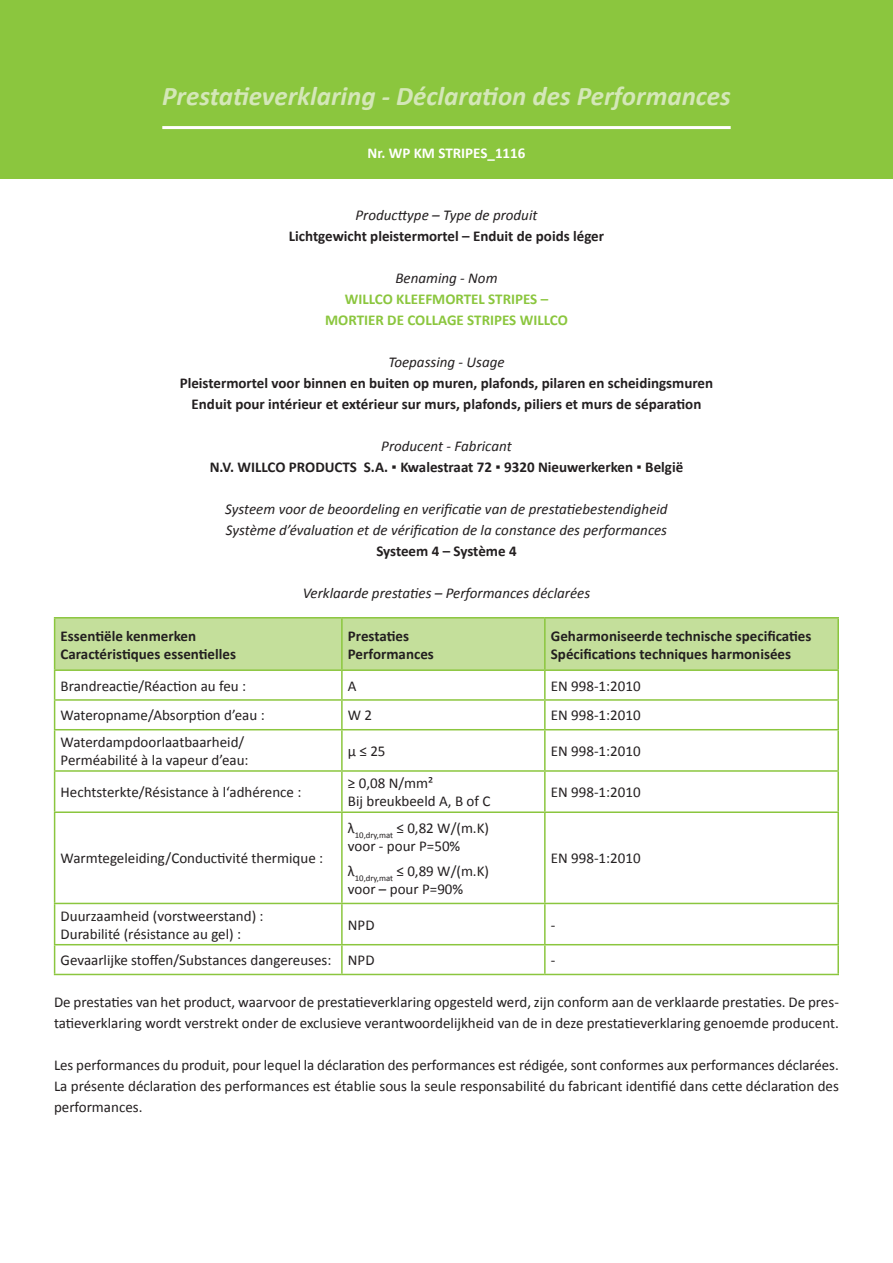
<style>
.page{position:relative;width:893px;height:1263px;background:#fff}
.page>*{position:absolute;margin:0;border:0;box-sizing:border-box;transform-origin:0 0}
.t1{font:italic 700 27px "Calibri";color:#d4e7b8}
.t2{font:15px/21px "Calibri";color:#231f20}
.t3{font:700 15px "Calibri";color:#231f20}
.t4{font:italic 15px "Calibri";color:#231f20}
.t5{font:700 15px "Calibri";color:#8bc63e}
.t6{font:700 15px "Calibri";color:#fff}
</style>
<div class="page">
<div style="left:0;top:0;width:893px;height:179px;background:#8bc63e"></div>
<hr style="left:162px;top:126px;width:569px;height:3px;background:#fff">
<hr style="left:54px;top:617px;width:288px;height:1px;background:#8bc63e">
<hr style="left:342px;top:617px;width:203px;height:1px;background:#8bc63e">
<hr style="left:545px;top:617px;width:294px;height:1px;background:#8bc63e">
<hr style="left:837px;top:618px;width:2px;height:51px;background:#8bc63e">
<hr style="left:545px;top:669px;width:294px;height:2px;background:#8bc63e">
<hr style="left:837px;top:671px;width:2px;height:28px;background:#8bc63e">
<svg style="left:54px;top:618px;width:784px;height:111px"></svg>
<hr style="left:342px;top:699px;width:203px;height:2px;background:#8bc63e">
<hr style="left:341px;top:701px;width:2px;height:28px;background:#8bc63e">
<hr style="left:545px;top:699px;width:294px;height:2px;background:#8bc63e">
<hr style="left:544px;top:701px;width:2px;height:28px;background:#8bc63e">
<hr style="left:837px;top:701px;width:2px;height:28px;background:#8bc63e">
<hr style="left:54px;top:729px;width:288px;height:1px;background:#8bc63e">
<hr style="left:54px;top:730px;width:1px;height:40px;background:#8bc63e">
<hr style="left:342px;top:729px;width:203px;height:1px;background:#8bc63e">
<hr style="left:341px;top:730px;width:2px;height:40px;background:#8bc63e">
<hr style="left:545px;top:729px;width:294px;height:1px;background:#8bc63e">
<hr style="left:544px;top:730px;width:2px;height:40px;background:#8bc63e">
<hr style="left:837px;top:730px;width:2px;height:40px;background:#8bc63e">
<hr style="left:54px;top:770px;width:288px;height:2px;background:#8bc63e">
<hr style="left:54px;top:772px;width:1px;height:39px;background:#8bc63e">
<hr style="left:342px;top:770px;width:203px;height:2px;background:#8bc63e">
<hr style="left:341px;top:772px;width:2px;height:39px;background:#8bc63e">
<hr style="left:545px;top:770px;width:294px;height:2px;background:#8bc63e">
<hr style="left:544px;top:772px;width:2px;height:39px;background:#8bc63e">
<hr style="left:837px;top:772px;width:2px;height:39px;background:#8bc63e">
<hr style="left:54px;top:811px;width:288px;height:2px;background:#8bc63e">
<hr style="left:54px;top:813px;width:1px;height:90px;background:#8bc63e">
<hr style="left:342px;top:811px;width:203px;height:2px;background:#8bc63e">
<hr style="left:341px;top:813px;width:2px;height:90px;background:#8bc63e">
<hr style="left:545px;top:811px;width:294px;height:2px;background:#8bc63e">
<hr style="left:544px;top:813px;width:2px;height:90px;background:#8bc63e">
<hr style="left:837px;top:813px;width:2px;height:90px;background:#8bc63e">
<hr style="left:54px;top:903px;width:288px;height:1px;background:#8bc63e">
<hr style="left:54px;top:904px;width:1px;height:40px;background:#8bc63e">
<hr style="left:342px;top:903px;width:203px;height:1px;background:#8bc63e">
<hr style="left:341px;top:904px;width:2px;height:40px;background:#8bc63e">
<hr style="left:545px;top:903px;width:294px;height:1px;background:#8bc63e">
<hr style="left:544px;top:904px;width:2px;height:40px;background:#8bc63e">
<hr style="left:837px;top:904px;width:2px;height:40px;background:#8bc63e">
<hr style="left:54px;top:944px;width:288px;height:1px;background:#8bc63e">
<svg style="left:54px;top:945px;width:1px;height:29px"></svg>
<hr style="left:342px;top:944px;width:203px;height:1px;background:#8bc63e">
<hr style="left:341px;top:945px;width:2px;height:29px;background:#8bc63e">
<hr style="left:545px;top:944px;width:294px;height:1px;background:#8bc63e">
<hr style="left:544px;top:945px;width:2px;height:29px;background:#8bc63e">
<hr style="left:837px;top:945px;width:2px;height:29px;background:#8bc63e">
<hr style="left:54px;top:974px;width:288px;height:1px;background:#8bc63e">
<hr style="left:342px;top:974px;width:203px;height:1px;background:#8bc63e">
<hr style="left:545px;top:974px;width:294px;height:1px;background:#8bc63e">
<p class="t1" style="left:162px;top:79px;width:570px">Prestatieverklaring - Déclaration des Performances</p>
<p class="t6" style="left:368px;top:143px;width:159px">Nr. WP KM STRIPES_1116</p>
<p class="t4" style="left:355px;top:204px;width:183px">Producttype – Type de produit</p>
<p class="t3" style="left:289px;top:226px;width:317px">Lichtgewicht pleistermortel – Enduit de poids léger</p>
<p class="t4" style="left:395px;top:267px;width:104px">Benaming - Nom</p>
<p class="t5" style="left:345px;top:289px;width:205px">WILLCO KLEEFMORTEL STRIPES –</p>
<p class="t5" style="left:325px;top:310px;width:244px">MORTIER DE COLLAGE STRIPES WILLCO</p>
<p class="t4" style="left:388px;top:351px;width:118px">Toepassing - Usage</p>
<p class="t3" style="left:180px;top:373px;width:535px">Pleistermortel voor binnen en buiten op muren, plafonds, pilaren en scheidingsmuren</p>
<p class="t3" style="left:192px;top:394px;width:511px">Enduit pour intérieur et extérieur sur murs, plafonds, piliers et murs de séparation</p>
<p class="t4" style="left:381px;top:435px;width:132px">Producent - Fabricant</p>
<p class="t3" style="left:210px;top:457px;width:475px">N.V. WILLCO PRODUCTS S.A. ▪ Kwalestraat 72 ▪ 9320 Nieuwerkerken ▪ België</p>
<p class="t4" style="left:225px;top:498px;width:444px">Systeem voor de beoordeling en verificatie van de prestatiebestendigheid</p>
<p class="t4" style="left:226px;top:519px;width:443px">Système d’évaluation et de vérification de la constance des performances</p>
<p class="t3" style="left:376px;top:541px;width:142px">Systeem 4 – Système 4</p>
<p class="t4" style="left:303px;top:582px;width:289px">Verklaarde prestaties – Performances déclarées</p>
<p class="t3" style="left:61px;top:626px;width:137px">Essentiële kenmerken</p>
<p class="t3" style="left:61px;top:644px;width:177px">Caractéristiques essentielles</p>
<p class="t3" style="left:348px;top:626px;width:63px">Prestaties</p>
<p class="t3" style="left:348px;top:644px;width:87px">Performances</p>
<p class="t3" style="left:551px;top:626px;width:262px">Geharmoniseerde technische specificaties</p>
<p class="t3" style="left:551px;top:644px;width:242px">Spécifications techniques harmonisées</p>
<p class="t2" style="left:61px;top:675px;width:187px">Brandreactie/Réaction au feu :</p>
<p class="t2" style="left:348px;top:675px;width:10px">A</p>
<p class="t2" style="left:551px;top:675px;width:91px">EN 998-1:2010</p>
<p class="t2" style="left:61px;top:705px;width:206px">Wateropname/Absorption d’eau :</p>
<p class="t2" style="left:348px;top:705px;width:26px">W 2</p>
<p class="t2" style="left:551px;top:705px;width:91px">EN 998-1:2010</p>
<p class="t2" style="left:61px;top:733px;width:189px;line-height:18px">Waterdampdoorlaatbaarheid/<br>Perméabilité à la vapeur d’eau:</p>
<p class="t2" style="left:348px;top:740px;width:39px">μ ≤ 25</p>
<p class="t2" style="left:551px;top:740px;width:91px">EN 998-1:2010</p>
<p class="t2" style="left:61px;top:782px;width:242px">Hechtsterkte/Résistance à l‘adhérence :</p>
<p class="t2" style="left:348px;top:773px;width:87px">≥ 0,08 N/mm²</p>
<p class="t2" style="left:348px;top:791px;width:144px">Bij breukbeeld A, B of C</p>
<p class="t2" style="left:551px;top:782px;width:91px">EN 998-1:2010</p>
<p class="t2" style="left:61px;top:848px;width:264px">Warmtegeleiding/Conductivité thermique :</p>
<p class="t2" style="left:61px;top:905px;width:205px">Duurzaamheid (vorstweerstand) :</p>
<p class="t2" style="left:61px;top:923px;width:182px">Durabilité (résistance au gel) :</p>
<p class="t2" style="left:348px;top:817px;width:143px">λ<sub>10,dry,mat</sub> ≤ 0,82 W/(m.K)</p>
<p class="t2" style="left:348px;top:835px;width:114px">voor - pour P=50%</p>
<p class="t2" style="left:348px;top:861px;width:143px">λ<sub>10,dry,mat</sub> ≤ 0,89 W/(m.K)</p>
<p class="t2" style="left:348px;top:879px;width:117px">voor – pour P=90%</p>
<p class="t2" style="left:551px;top:848px;width:91px">EN 998-1:2010</p>
<p class="t2" style="left:348px;top:914px;width:28px">NPD</p>
<p class="t2" style="left:551px;top:914px;width:6px">-</p>
<p class="t2" style="left:61px;top:950px;width:272px">Gevaarlijke stoffen/Substances dangereuses:</p>
<p class="t2" style="left:348px;top:950px;width:28px">NPD</p>
<p class="t2" style="left:551px;top:950px;width:6px">-</p>
<p class="t2" style="left:54px;top:992px;width:786px">De prestaties van het product, waarvoor de prestatieverklaring opgesteld werd, zijn conform aan de verklaarde prestaties. De pres&shy;tatieverklaring wordt verstrekt onder de exclusieve verantwoordelijkheid van de in deze prestatieverklaring genoemde producent.</p>
<p class="t2" style="left:54px;top:1055px;width:786px;text-align:justify">Les performances du produit, pour lequel la déclaration des performances est rédigée, sont conformes aux performances déclarées.<br>La présente déclaration des performances est établie sous la seule responsabilité du fabricant identifié dans cette déclaration des performances.</p>
</div>
